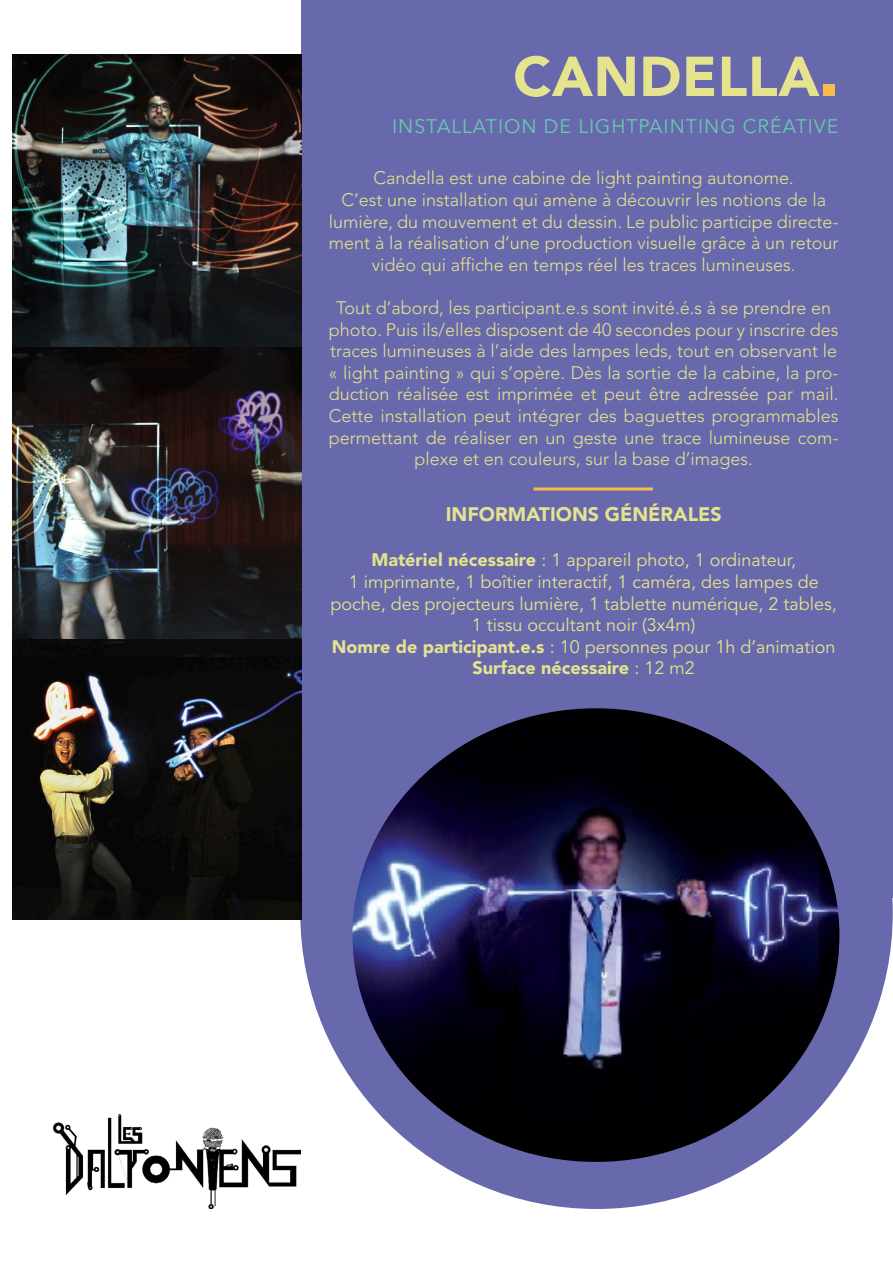
<style>
.page{position:relative;width:893px;height:1263px;background:#fff}
.page>*{position:absolute;margin:0;border:0;box-sizing:border-box;transform-origin:0 0}
.t1{font:900 55.5px "Avenir LT Std";letter-spacing:.01em;color:#e5e38d}
.t2{font:19.5px "Avenir LT Std";letter-spacing:.05em;color:#66caae}
.t3{font:900 19.5px "Avenir LT Std";color:#e5e38d}
.t4{font:300 18px/21.6px "Avenir";color:#e5e38d;text-align:center}
.t5{font:18px/21.6px "Avenir LT Std";color:#e5e38d;text-align:center}
.s1{font-family:"Arial";color:#f8bc4a}
.s2{font-weight:900}
</style>
<div class="page">
<div style="left:301px;top:1px;width:592px;height:897px;background:#6869ac"></div>
<div style="left:300px;top:616px;width:593px;height:593px;background:#6869ac;border-radius:50%"></div>
<img style="left:352px;top:708px;width:487px;height:454px">
<hr style="left:533px;top:487px;width:120px;height:3px;background:#f8bc4a">
<img style="left:53px;top:1115px;width:247px;height:94px">
<img style="left:13px;top:54px;width:288px;height:292px">
<img style="left:13px;top:348px;width:288px;height:572px">
<h1 class="t1" style="left:513px;top:43px;width:327px">CANDELLA<span class="s1">.</span></h1>
<p class="t2" style="left:392px;top:115px;width:448px">INSTALLATION DE LIGHTPAINTING CRÉATIVE</p>
<p class="t4" style="left:329px;top:168px;width:511px">Candella est une cabine de light painting autonome.<br>C’est une installation qui amène à découvrir les notions de la lumière, du mouvement et du dessin. Le public participe directe&shy;ment à la réalisation d’une production visuelle grâce à un retour vidéo qui affiche en temps réel les traces lumineuses.</p>
<p class="t4" style="left:329px;top:298px;width:511px">Tout d’abord, les participant.e.s sont invité.é.s à se prendre en photo. Puis ils/elles disposent de 40 secondes pour y inscrire des traces lumineuses à l’aide des lampes leds, tout en observant le « light painting » qui s’opère. Dès la sortie de la cabine, la pro&shy;duction réalisée est imprimée et peut être adressée par mail.<br>Cette installation peut intégrer des baguettes programmables permettant de réaliser en un geste une trace lumineuse com&shy;plexe et en couleurs, sur la base d’images.</p>
<p class="t3" style="left:446px;top:503px;width:277px">INFORMATIONS GÉNÉRALES</p>
<p class="t5" style="left:330px;top:550px;width:508px"><span class="s2">Matériel nécessaire</span> : 1 appareil photo, 1 ordinateur,<br>1 imprimante, 1 boîtier interactif, 1 caméra, des lampes de poche, des projecteurs lumière, 1 tablette numérique, 2 tables, 1 tissu occultant noir (3x4m)<br><span class="s2">Nomre de participant.e.s</span> : 10 personnes pour 1h d’animation <span class="s2">Surface nécessaire</span> : 12 m2</p>
</div>
